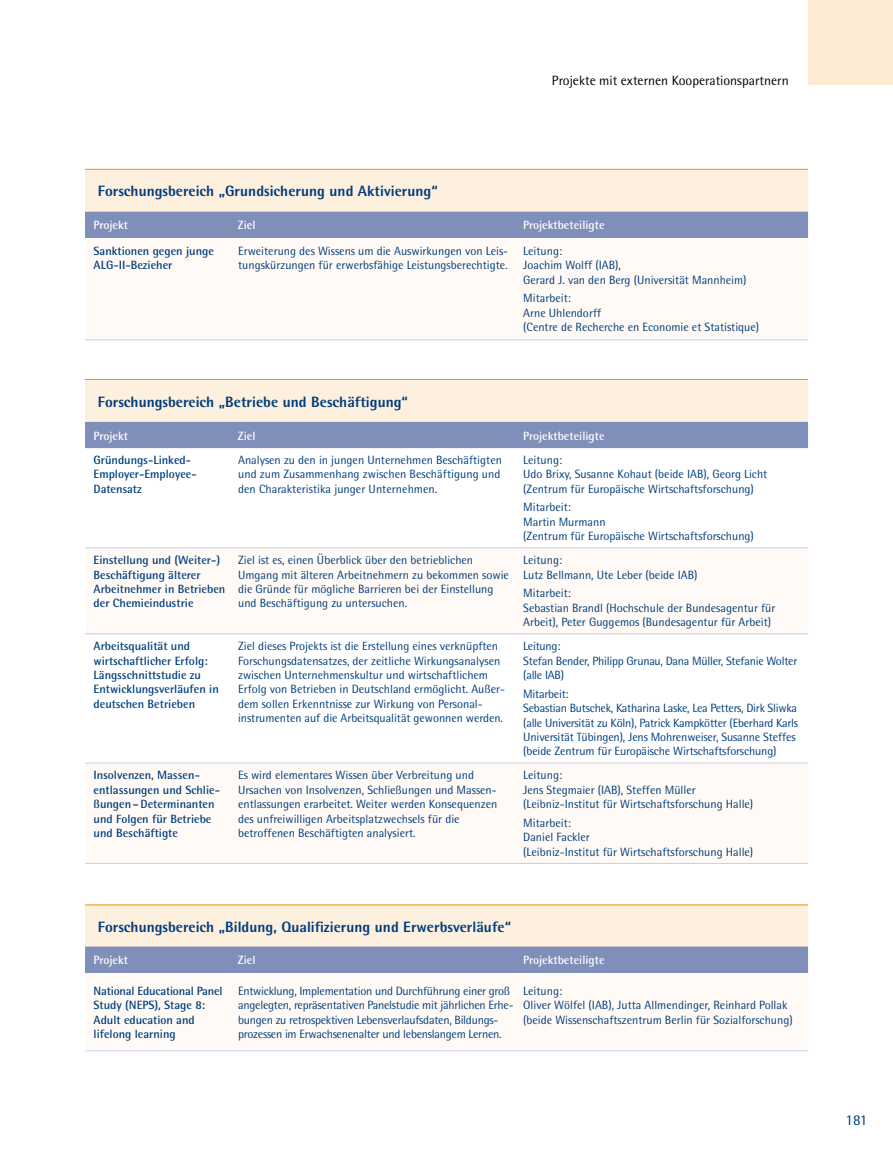
<style>
.page{position:relative;width:893px;height:1149px;background:#fff}
.page>*{position:absolute;margin:0;border:0;box-sizing:border-box;transform-origin:0 0}
.H4{font:800 15px "Rotis Semi Sans";color:#003d7c}
.t1{font:15px "Rotis Semi Sans";color:#003d7c}
.t2{font:13.5px "Rotis Semi Sans";color:#000}
.Tabellenzellen{font:12px/14.4px "Rotis Semi Sans";color:#003d7c}
.Tabellenzellen-2{font:12px/14.4px "Rotis Semi Sans";letter-spacing:-.02em;color:#003d7c}
.Tabellenzellen-3{font:700 12px/14.4px "Rotis Semi Sans";color:#003d7c}
.t3{font:700 12px "Rotis Semi Sans";color:#fff}
</style>
<div class="page">
<div style="left:808px;top:0;width:85px;height:85px;background:#feebd3"></div>
<svg style="left:85px;top:972px;width:723px;height:1px"></svg>
<hr style="left:85px;top:1050px;width:153px;height:1px;background:#cacee4">
<hr style="left:238px;top:1050px;width:285px;height:1px;background:#cacee4">
<hr style="left:523px;top:1050px;width:285px;height:1px;background:#cacee4">
<svg style="left:85px;top:238px;width:723px;height:1px"></svg>
<svg style="left:85px;top:340px;width:723px;height:1px"></svg>
<hr style="left:85px;top:339px;width:153px;height:1px;background:#cacee4">
<hr style="left:238px;top:339px;width:285px;height:1px;background:#cacee4">
<hr style="left:523px;top:339px;width:285px;height:1px;background:#cacee4">
<svg style="left:85px;top:548px;width:723px;height:216px"></svg>
<hr style="left:85px;top:862px;width:153px;height:1px;background:#cacee4">
<hr style="left:238px;top:862px;width:285px;height:1px;background:#cacee4">
<hr style="left:523px;top:862px;width:285px;height:1px;background:#cacee4">
<hr style="left:85px;top:547px;width:153px;height:1px;background:#cacee4">
<hr style="left:238px;top:547px;width:285px;height:1px;background:#cacee4">
<hr style="left:523px;top:547px;width:285px;height:1px;background:#cacee4">
<hr style="left:85px;top:633px;width:153px;height:1px;background:#cacee4">
<hr style="left:238px;top:633px;width:285px;height:1px;background:#cacee4">
<hr style="left:523px;top:633px;width:285px;height:1px;background:#cacee4">
<hr style="left:85px;top:762px;width:153px;height:1px;background:#cacee4">
<hr style="left:238px;top:762px;width:285px;height:1px;background:#cacee4">
<hr style="left:523px;top:762px;width:285px;height:1px;background:#cacee4">
<div style="left:85px;top:170px;width:723px;height:42px;background:#fef0de"></div>
<hr style="left:85px;top:169px;width:723px;height:1px;background:#f39200">
<div style="left:85px;top:380px;width:723px;height:42px;background:#fef0de"></div>
<hr style="left:85px;top:379px;width:723px;height:1px;background:#f39200">
<div style="left:85px;top:905px;width:723px;height:42px;background:#fef0de"></div>
<hr style="left:85px;top:904px;width:723px;height:1px;background:#f39200">
<div style="left:85px;top:421px;width:723px;height:27px;background:#808eba"></div>
<div style="left:85px;top:946px;width:723px;height:26px;background:#808eba"></div>
<div style="left:85px;top:211px;width:723px;height:27px;background:#808eba"></div>
<h3 class="H4" style="left:98px;top:182px;width:341px">Forschungsbereich „Grundsicherung und Aktivierung“</h3>
<p class="t2" style="left:552px;top:72px;width:238px">Projekte mit externen Kooperationspartnern</p>
<p class="t3" style="left:93px;top:218px;width:36px">Projekt</p>
<p class="t3" style="left:238px;top:218px;width:19px">Ziel</p>
<p class="t3" style="left:523px;top:218px;width:83px">Projektbeteiligte</p>
<p class="Tabellenzellen-3" style="left:94px;top:243px;width:122px">Sanktionen gegen junge<br>ALG-II-Bezieher</p>
<p class="Tabellenzellen" style="left:238px;top:243px;width:272px">Erweiterung des Wissens um die Auswirkungen von Leis&shy;tungskürzungen für erwerbsfähige Leistungsberechtigte.</p>
<p class="Tabellenzellen" style="left:523px;top:243px;width:225px">Leitung:<br>Joachim Wolff (IAB),<br>Gerard J. van den Berg (Universität Mannheim)</p>
<p class="Tabellenzellen" style="left:523px;top:291px;width:237px">Mitarbeit:<br>Arne Uhlendorff<br>(Centre de Recherche en Economie et Statistique)</p>
<h3 class="H4" style="left:98px;top:392px;width:312px">Forschungsbereich „Betriebe und Beschäftigung“</h3>
<p class="t3" style="left:93px;top:428px;width:36px">Projekt</p>
<p class="t3" style="left:238px;top:428px;width:19px">Ziel</p>
<p class="t3" style="left:523px;top:428px;width:83px">Projektbeteiligte</p>
<p class="Tabellenzellen-3" style="left:94px;top:452px;width:105px">Gründungs-Linked-<br>Employer-Employee-<br>Datensatz</p>
<p class="Tabellenzellen" style="left:238px;top:452px;width:265px;text-align:justify">Analysen zu den in jungen Unternehmen Beschäftigten und zum Zusammenhang zwischen Beschäftigung und den Charakteristika junger Unternehmen.</p>
<p class="Tabellenzellen" style="left:523px;top:452px;width:246px">Leitung:<br>Udo Brixy, Susanne Kohaut (beide IAB), Georg Licht (Zentrum für Europäische Wirtschaftsforschung)</p>
<p class="Tabellenzellen" style="left:523px;top:500px;width:232px">Mitarbeit:<br>Martin Murmann<br>(Zentrum für Europäische Wirtschaftsforschung)</p>
<p class="Tabellenzellen-3" style="left:94px;top:552px;width:133px">Einstellung und (Weiter-)<br>Beschäftigung älterer<br>Arbeitnehmer in Betrieben der Chemieindustrie</p>
<p class="Tabellenzellen" style="left:238px;top:552px;width:272px">Ziel ist es, einen Überblick über den betrieblichen Umgang mit älteren Arbeitnehmern zu bekommen sowie die Gründe für mögliche Barrieren bei der Einstellung und Beschäftigung zu untersuchen.</p>
<p class="Tabellenzellen" style="left:523px;top:552px;width:176px">Leitung:<br>Lutz Bellmann, Ute Leber (beide IAB)</p>
<p class="Tabellenzellen" style="left:523px;top:585px;width:254px">Mitarbeit:<br>Sebastian Brandl (Hochschule der Bundesagentur für<br>Arbeit), Peter Guggemos (Bundesagentur für Arbeit)</p>
<p class="Tabellenzellen-3" style="left:94px;top:638px;width:127px">Arbeitsqualität und wirtschaftlicher Erfolg:<br>Längsschnittstudie zu<br>Entwicklungsverläufen in deutschen Betrieben</p>
<p class="Tabellenzellen" style="left:238px;top:638px;width:268px">Ziel dieses Projekts ist die Erstellung eines verknüpften Forschungsdatensatzes, der zeitliche Wirkungsanalysen zwischen Unternehmenskultur und wirtschaftlichem Erfolg von Betrieben in Deutschland ermöglicht. Außer&shy;dem sollen Erkenntnisse zur Wirkung von Personal&shy;instrumenten auf die Arbeitsqualität gewonnen werden.</p>
<p class="Tabellenzellen-2" style="left:523px;top:638px;width:276px">Leitung:<br>Stefan Bender, Philipp Grunau, Dana Müller, Stefanie Wolter (alle IAB)</p>
<p class="Tabellenzellen-2" style="left:523px;top:686px;width:276px">Mitarbeit:<br>Sebastian Butschek, Katharina Laske, Lea Petters, Dirk Sliwka (alle Universität zu Köln), Patrick Kampkötter (Eberhard Karls Universität Tübingen), Jens Mohrenweiser, Susanne Steffes (beide Zentrum für Europäische Wirtschaftsforschung)</p>
<p class="Tabellenzellen-3" style="left:94px;top:767px;width:127px">Insolvenzen, Massen&shy;entlassungen und Schlie&shy;ßungen–Determinanten und Folgen für Betriebe und Beschäftigte</p>
<p class="Tabellenzellen" style="left:238px;top:767px;width:261px">Es wird elementares Wissen über Verbreitung und Ursachen von Insolvenzen, Schließungen und Massen&shy;entlassungen erarbeitet. Weiter werden Konsequenzen des unfreiwilligen Arbeitsplatzwechsels für die betroffenen Beschäftigten analysiert.</p>
<p class="Tabellenzellen" style="left:523px;top:767px;width:232px">Leitung:<br>Jens Stegmaier (IAB), Steffen Müller (Leibniz-Institut für Wirtschaftsforschung Halle)</p>
<p class="Tabellenzellen" style="left:523px;top:815px;width:232px">Mitarbeit:<br>Daniel Fackler<br>(Leibniz-Institut für Wirtschaftsforschung Halle)</p>
<h3 class="H4" style="left:98px;top:917px;width:415px">Forschungsbereich „Bildung, Qualifizierung und Erwerbsverläufe“</h3>
<p class="t3" style="left:93px;top:952px;width:36px">Projekt</p>
<p class="t3" style="left:238px;top:952px;width:19px">Ziel</p>
<p class="t3" style="left:523px;top:952px;width:83px">Projektbeteiligte</p>
<p class="Tabellenzellen-3" style="left:94px;top:982px;width:131px">National Educational Panel<br>Study (NEPS), Stage 8:<br>Adult education and lifelong learning</p>
<p class="Tabellenzellen-2" style="left:238px;top:983px;width:277px">Entwicklung, Implementation und Durchführung einer groß angelegten, repräsentativen Panelstudie mit jährlichen Erhe&shy;bungen zu retrospektiven Lebensverlaufsdaten, Bildungs&shy;prozessen im Erwachsenenalter und lebenslangem Lernen.</p>
<p class="Tabellenzellen" style="left:523px;top:983px;width:271px">Leitung:<br>Oliver Wölfel (IAB), Jutta Allmendinger, Reinhard Pollak (beide Wissenschaftszentrum Berlin für Sozialforschung)</p>
<p class="t1" style="left:845px;top:1110px;width:23px">181</p>
</div>
